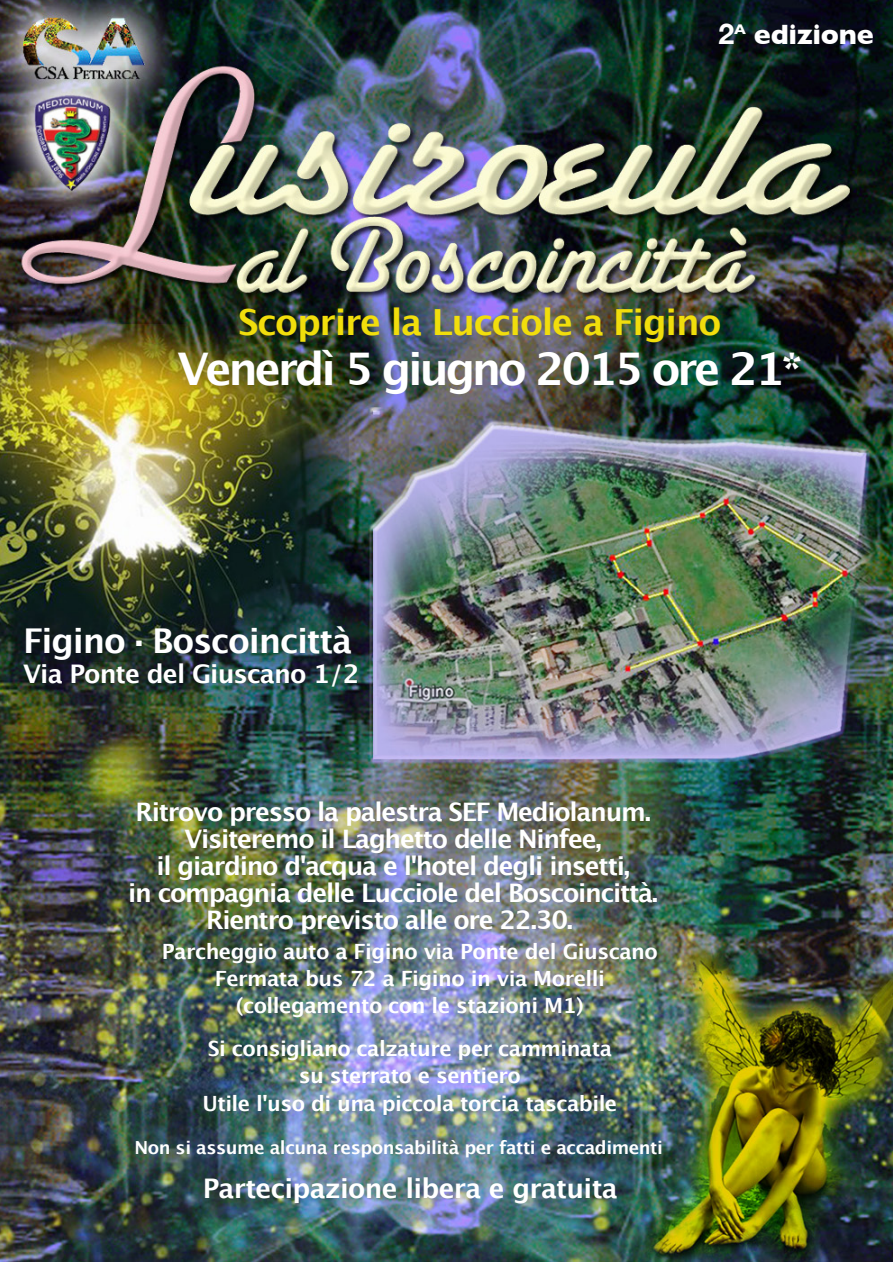
<style>
.page{position:relative;width:893px;height:1263px;background:#fff}
.page>*{position:absolute;margin:0;border:0;box-sizing:border-box;transform-origin:0 0}
.t1{font:700 45px "Lucida Grande";letter-spacing:-.075em;color:#fff}
.t2{font:700 36px "Lucida Grande";letter-spacing:-.035em;color:#f1de0c}
.t3{font:700 34.2px "Lucida Grande";letter-spacing:-.035em;color:#fff}
.t4{font:700 28.5px "Gill Sans";letter-spacing:-.01em;color:#fff}
.t5{font:700 27px "Lucida Grande";letter-spacing:-.025em;color:#fff}
.t6{font:700 25.65px "Lucida Grande";letter-spacing:-.035em;color:#fff}
.t7{font:700 25.5px/27px "Lucida Grande";letter-spacing:-.05em;color:#fff;text-align:center}
.t8{font:700 21px/27px "Lucida Grande";letter-spacing:-.025em;color:#fff;text-align:center}
.t9{font:700 18px "Lucida Grande";letter-spacing:-.025em;color:#fff}
.s1{font-family:"Helvetica Neue"}
</style>
<div class="page">
<img style="left:0;top:0;width:893px;height:1261px">
<h3 class="t4" style="left:718px;top:18px;width:157px"><span class="s1">2</span><sup>A</sup> edizione</h3>
<h2 class="t2" style="left:238px;top:293px;width:485px">Scoprire la Lucciole a Figino</h2>
<h1 class="t1" style="left:178px;top:332px;width:626px">Venerdì 5 giugno 2015 ore 21*</h1>
<h3 class="t3" style="left:23px;top:613px;width:331px">Figino . Boscoincittà</h3>
<p class="t6" style="left:23px;top:653px;width:338px">Via Ponte del Giuscano 1/2</p>
<p class="t7" style="left:128px;top:798px;width:531px">Ritrovo presso la palestra SEF Mediolanum.<br>Visiteremo il Laghetto delle Ninfee,<br>il giardino d'acqua e l'hotel degli insetti,<br>in compagnia delle Lucciole del Boscoincittà.<br>Rientro previsto alle ore 22.30.</p>
<p class="t8" style="left:162px;top:938px;width:498px">Parcheggio auto a Figino via Ponte del Giuscano<br>Fermata bus 72 a Figino in via Morelli (collegamento con le stazioni M1)</p>
<p class="t8" style="left:202px;top:1035px;width:416px">Si consigliano calzature per camminata su sterrato e sentiero<br>Utile l'uso di una piccola torcia tascabile</p>
<p class="t9" style="left:134px;top:1133px;width:530px">Non si assume alcuna responsabilità per fatti e accadimenti</p>
<p class="t5" style="left:203px;top:1166px;width:417px">Partecipazione libera e gratuita</p>
</div>
